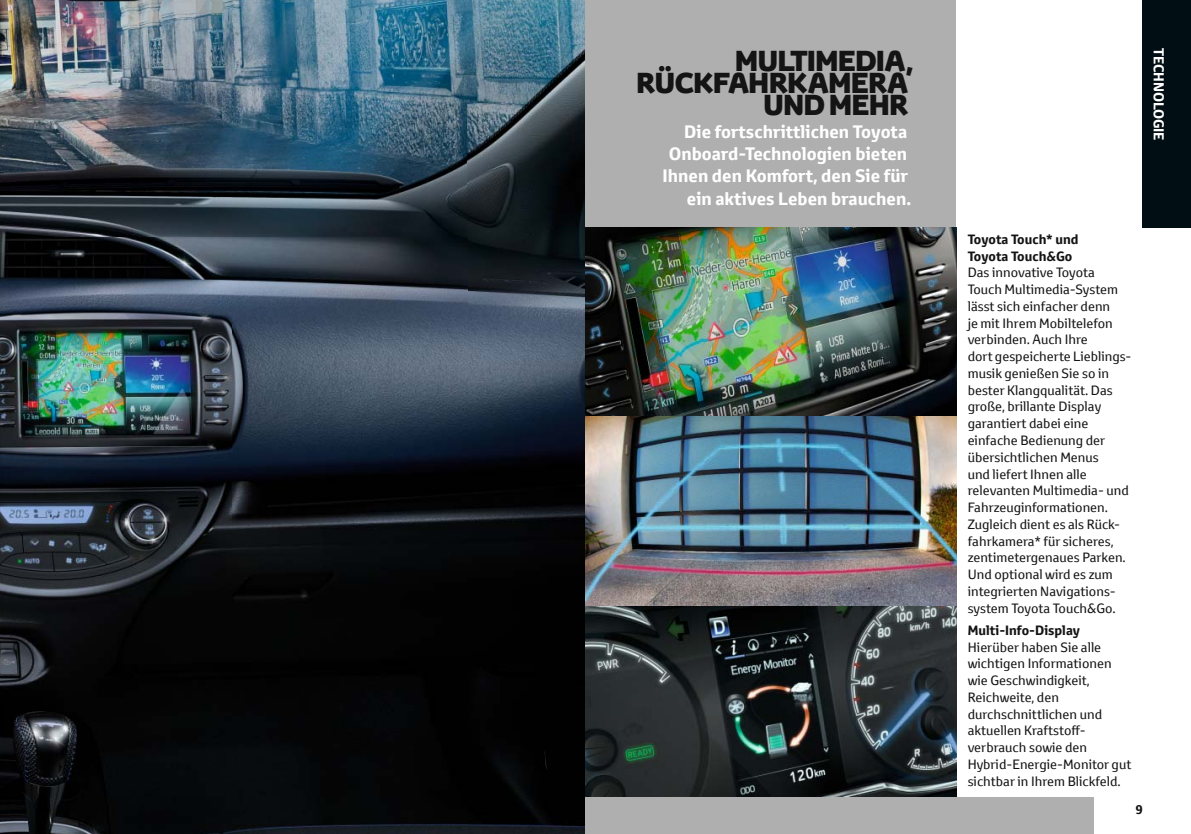
<style>
.page{position:relative;width:1191px;height:834px;background:#fff}
.page>*{position:absolute;margin:0;border:0;box-sizing:border-box;transform-origin:0 0}
.t1{font:800 28px/22.4px "Toyota Display";letter-spacing:-.03em;color:#131413;text-align:right}
.t2{font:700 17.5px/22.4px "Toyota Text";color:#fff;text-align:right}
.t3{font:700 14px "Toyota Text";letter-spacing:-.01em;color:#fff}
.t4{font:13.12px/16.8px "Toyota Text";color:#131413}
.t5{font:700 13.12px/16.8px "Toyota Text";color:#131413}
.t6{font:700 12.25px "Toyota Text";color:#131413}
</style>
<div class="page">
<div style="left:584px;top:0;width:536px;height:833px;background:#afafb0"></div>
<div style="left:956px;top:0;width:235px;height:796px;background:#fff"></div>
<img style="left:585px;top:227px;width:371px;height:569px">
<div style="left:1094px;top:0;width:97px;height:833px;background:#fff"></div>
<div style="left:1142px;top:0;width:49px;height:227px;background:#010e13"></div>
<img style="left:0;top:0;width:584px;height:833px">
<img style="left:584px;top:0;width:1px;height:833px">
<h1 class="t1" style="left:636px;top:49px;width:279px">MULTIMEDIA,<br>RÜCKFAHRKAMERA<br>UND MEHR</h1>
<h2 class="t2" style="left:662px;top:120px;width:250px">Die fortschrittlichen Toyota<br>Onboard-Technologien bieten<br>Ihnen den Komfort, den Sie für ein aktives Leben brauchen.</h2>
<p class="t3" style="left:1168px;top:48px;width:93px;rotate:90deg">TECHNOLOGIE</p>
<p class="t5" style="left:967px;top:231px;width:112px">Toyota Touch* und<br>Toyota Touch&amp;Go</p>
<p class="t4" style="left:967px;top:264px;width:165px">Das innovative Toyota<br>Touch Multimedia-System lässt sich einfacher denn<br>je mit Ihrem Mobiltelefon verbinden. Auch Ihre<br>dort gespeicherte Lieblings&shy;musik genießen Sie so in bester Klangqualität. Das große, brillante Display garantiert dabei eine einfache Bedienung der übersichtlichen Menus<br>und liefert Ihnen alle relevanten Multimedia- und<br>Fahrzeuginformationen.<br>Zugleich dient es als Rück&shy;fahrkamera* für sicheres, zentimetergenaues Parken.<br>Und optional wird es zum integrierten Navigations&shy;system Toyota Touch&amp;Go.</p>
<p class="t5" style="left:967px;top:621px;width:114px">Multi-Info-Display</p>
<p class="t4" style="left:967px;top:638px;width:165px">Hierüber haben Sie alle wichtigen Informationen wie Geschwindigkeit,<br>Reichweite, den durchschnittlichen und aktuellen Kraftstoff&shy;verbrauch sowie den<br>Hybrid-Energie-Monitor gut sichtbar in Ihrem Blickfeld.</p>
<p class="t6" style="left:1135px;top:800px;width:9px">9</p>
</div>
